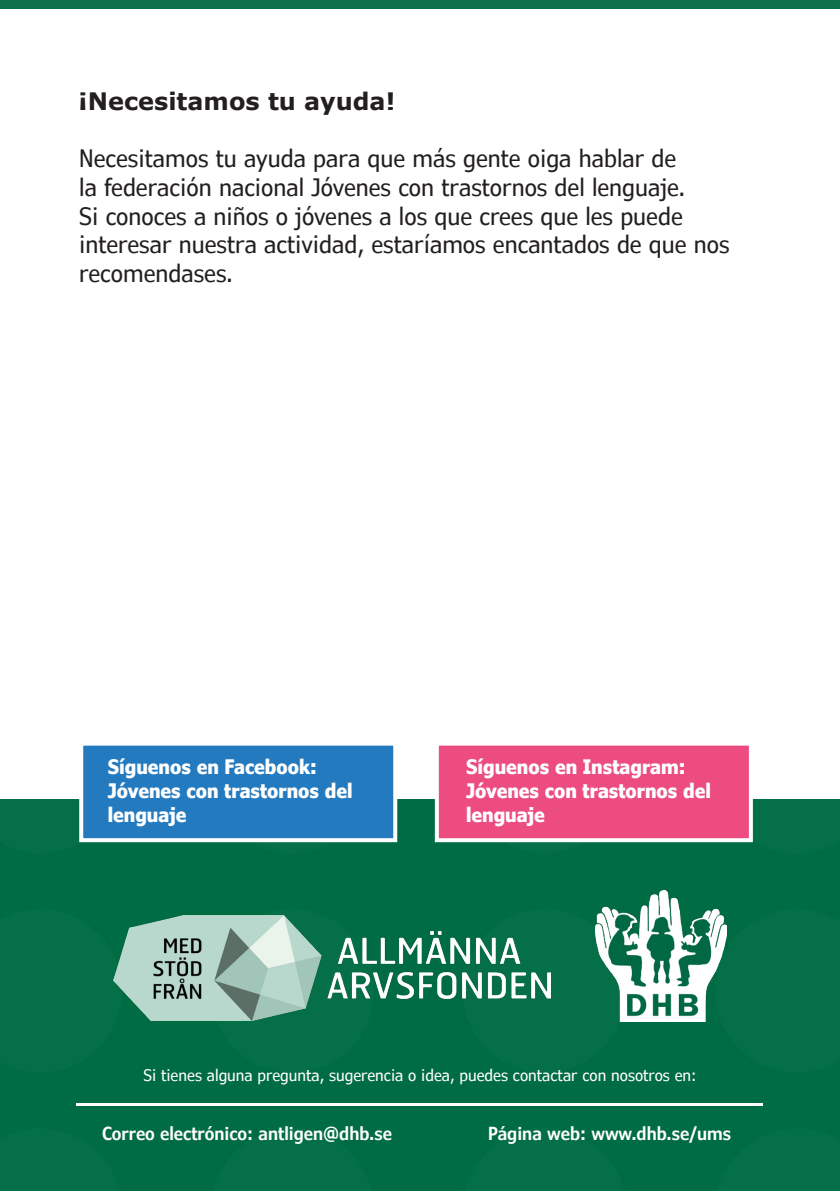
<style>
.page{position:relative;width:840px;height:1191px;background:#fff}
.page>*{position:absolute;margin:0;border:0;box-sizing:border-box;transform-origin:0 0}
.t1{font:condensed 24px/28.8px "Verdana Pro";color:#231f20}
.t2{font:700 24px "Verdana Pro";color:#231f20}
.t3{font:700 condensed 20px/24px "Verdana Pro";color:#fff}
.t4{font:600 condensed 18px "Verdana Pro";color:#fff}
.t5{font:condensed 16px "Verdana Pro";color:#fff}
</style>
<div class="page">
<div style="left:0;top:799px;width:839px;height:392px;background:#006c43"></div>
<img style="left:595px;top:890px;width:131px;height:131px">
<div style="left:79px;top:741px;width:318px;height:101px;background:#237abf;border:4px solid #fff"></div>
<img style="left:113px;top:915px;width:437px;height:106px">
<hr style="left:77px;top:1102px;width:685px;height:3px;background:#fff">
<div style="left:0;top:0;width:839px;height:8px;background:#0c704a"></div>
<div style="left:434px;top:741px;width:318px;height:101px;background:#ec4c7f;border:4px solid #fff"></div>
<p class="t2" style="left:78px;top:86px;width:318px">¡Necesitamos tu ayuda!</p>
<p class="t1" style="left:79px;top:144px;width:651px">Necesitamos tu ayuda para que más gente oiga hablar de<br>la federación nacional Jóvenes con trastornos del lenguaje.<br>Si conoces a niños o jóvenes a los que crees que les puede interesar nuestra actividad, estaríamos encantados de que nos recomendases.</p>
<p class="t3" style="left:108px;top:755px;width:246px">Síguenos en Facebook:<br>Jóvenes con trastornos del lenguaje</p>
<p class="t3" style="left:466px;top:755px;width:246px">Síguenos en Instagram:<br>Jóvenes con trastornos del lenguaje</p>
<p class="t5" style="left:143px;top:1065px;width:554px">Si tienes alguna pregunta, sugerencia o idea, puedes contactar con nosotros en:</p>
<p class="t4" style="left:102px;top:1121px;width:291px">Correo electrónico: antligen@dhb.se</p>
<p class="t4" style="left:488px;top:1121px;width:244px">Página web: www.dhb.se/ums</p>
</div>
